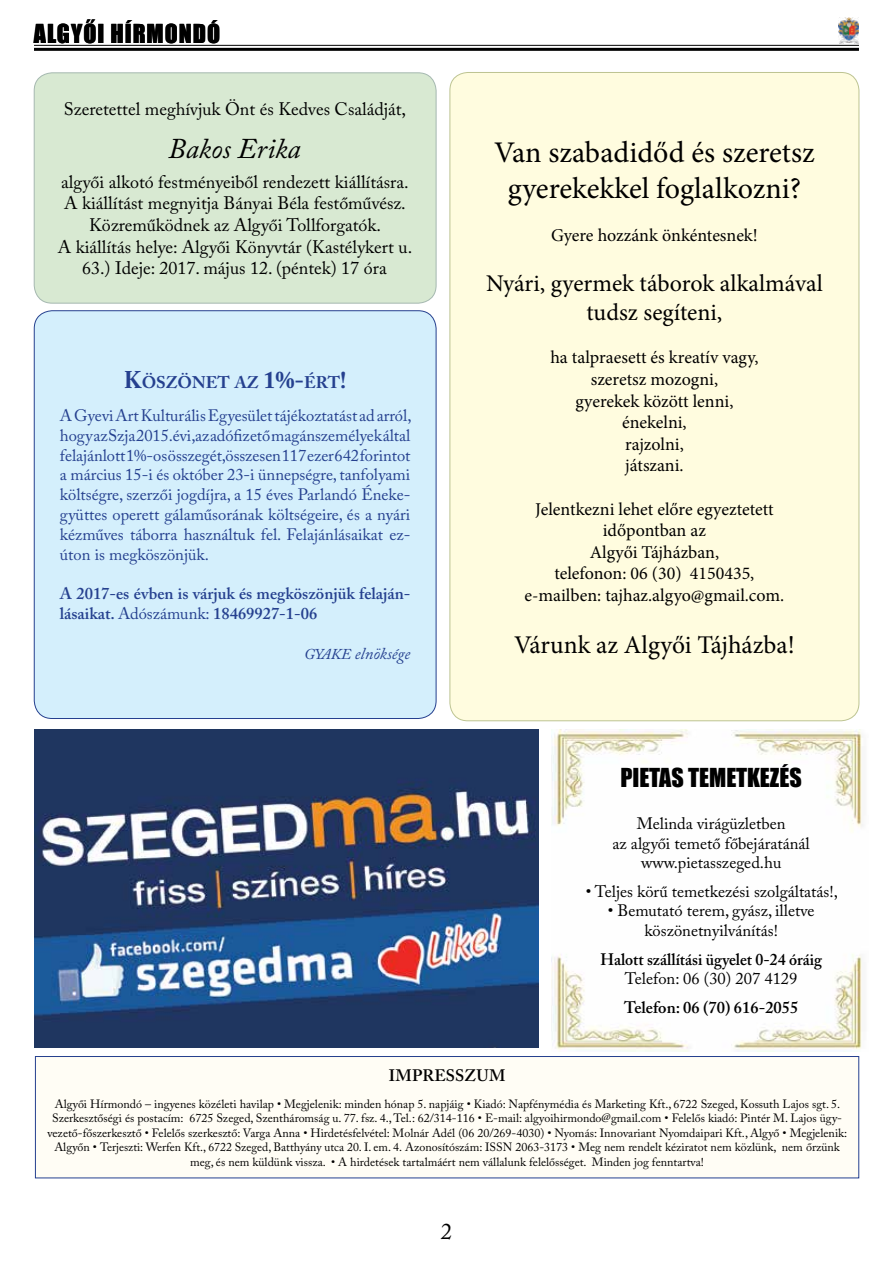
<style>
.page{position:relative;width:893px;height:1263px;background:#fff}
.page>*{position:absolute;margin:0;border:0;box-sizing:border-box;transform-origin:0 0}
.t1{font:30px/36px "Minion Pro";color:#000;text-align:center}
.t2{font:italic 28.5px "Adobe Caslon Pro";color:#000}
.t3{font:25.5px "Minion Pro";color:#000}
.t4{font:24px/28.8px "Minion Pro";color:#000;text-align:center}
.t5{font:24px "Impact";color:#000}
.t6{font:24px "Impact";letter-spacing:.04em;color:#000}
.t7{font:22.5px "Adobe Caslon Pro";color:#000}
.t8{font:18px/21.6px "Adobe Caslon Pro";color:#000;text-align:center}
.t9{font:18px/21.6px "Minion Pro";color:#000;text-align:center}
.t10{font:700 16.8px "Adobe Caslon Pro";color:#25408f}
.t11{font:16.5px/19.8px "Adobe Caslon Pro";color:#25408f;text-align:justify}
.t12{font:16.5px/19.8px "Adobe Caslon Pro";color:#000;text-align:center}
.t13{font:600 16.5px/19.8px "Adobe Caslon Pro";color:#25408f}
.t14{font:600 16.5px "Adobe Caslon Pro";color:#000}
.t15{font:600 16.5px "Adobe Caslon Pro";color:#000;scale:.96 1}
.t16{font:italic 16.5px "Adobe Caslon Pro";color:#25408f}
.t17{font:12px/14.4px "Adobe Caslon Pro";color:#000;text-align:center}
.s1{font-size:24px}
.s2{font-weight:400}
.s3{font-size:15px}
</style>
<div class="page">
<hr style="left:34px;top:45px;width:825px;height:1px;background:#000">
<hr style="left:34px;top:48px;width:825px;height:3px;background:#000">
<img style="left:838px;top:17px;width:21px;height:26px">
<div style="left:35px;top:1056px;width:824px;height:122px;background:#fffdf5"></div>
<div style="left:35px;top:1056px;width:824px;height:122px;border:1px solid #25408f"></div>
<img style="left:552px;top:729px;width:311px;height:322px">
<img style="left:35px;top:729px;width:504px;height:318px">
<div style="left:450px;top:72px;width:409px;height:649px;background:#fffcdf;border-radius:18px"></div>
<div style="left:34px;top:311px;width:402px;height:407px;background:#d4effc;border-radius:18px"></div>
<div style="left:34px;top:73px;width:402px;height:230px;background:#d8e9d2;border-radius:18px"></div>
<div style="left:34px;top:73px;width:402px;height:230px;border:1px solid #a5b8b0;border-radius:18px"></div>
<h3 class="t6" style="left:34px;top:15px;width:188px">ALGYŐI HÍRMONDÓ</h3>
<h3 class="t8" style="left:64px;top:98px;width:344px">Szeretettel meghívjuk Önt és Kedves Családját,</h3>
<h2 class="t2" style="left:168px;top:131px;width:134px">Bakos Erika</h2>
<p class="t8" style="left:58px;top:171px;width:356px">algyői alkotó festményeiből rendezett kiállításra.<br>A kiállítást megnyitja Bányai Béla festőművész.<br>Közreműködnek az Algyői Tollforgatók.<br>A kiállítás helye: Algyői Könyvtár (Kastélykert u.<br>63.) Ideje: 2017. május 12. (péntek) 17 óra</p>
<h3 class="t10" style="left:124px;top:373px;width:224px"><span class="s1">K</span>ÖSZÖNET AZ <span class="s1">1%-</span>ÉRT<span class="s1">!</span></h3>
<p class="t11" style="left:60px;top:405px;width:353px">A Gyevi Art Kulturális Egyesület tájékoztatást ad arról, hogy az Szja 2015. évi, az adófizető magánszemélyek által felajánlott 1%-os összegét, összesen 117 ezer 642 forintot a március 15-i és október 23-i ünnepségre, tanfolyami költségre, szerzői jogdíjra, a 15 éves Parlandó Éneke&shy;gyüttes operett gálaműsorának költségeire, és a nyári kézműves táborra használtuk fel. Felajánlásaikat ez&shy;úton is megköszönjük.</p>
<h3 class="t13" style="left:60px;top:583px;width:352px">A 2017-es évben is várjuk és megköszönjük felaján&shy;lásaikat. <span class="s2">Adószámunk:</span> 18469927-1-06</h3>
<h3 class="t16" style="left:304px;top:643px;width:108px"><span class="s3">GYAKE</span> elnöksége</h3>
<h1 class="t1" style="left:494px;top:134px;width:322px">Van szabadidőd és szeretsz gyerekekkel foglalkozni?</h1>
<h3 class="t9" style="left:551px;top:225px;width:208px">Gyere hozzánk önkéntesnek!</h3>
<h3 class="t4" style="left:486px;top:269px;width:338px">Nyári, gyermek táborok alkalmával tudsz segíteni,</h3>
<h3 class="t9" style="left:550px;top:347px;width:210px">ha talpraesett és kreatív vagy, szeretsz mozogni,<br>gyerekek között lenni, énekelni,<br>rajzolni,<br>játszani.</h3>
<h3 class="t9" style="left:524px;top:498px;width:261px">Jelentkezni lehet előre egyeztetett időpontban az<br>Algyői Tájházban,<br>telefonon: 06 (30) 4150435, e-mailben: tajhaz.algyo@gmail.com.</h3>
<h3 class="t3" style="left:514px;top:628px;width:282px">Várunk az Algyői Tájházba!</h3>
<h3 class="t5" style="left:621px;top:759px;width:183px">PIETAS TEMETKEZÉS</h3>
<h3 class="t12" style="left:613px;top:813px;width:199px">Melinda virágüzletben<br>az algyői temető főbejáratánál www.pietasszeged.hu</h3>
<h3 class="t12" style="left:586px;top:881px;width:254px">• Teljes körű temetkezési szolgáltatás!,</h3>
<h3 class="t12" style="left:608px;top:901px;width:208px">• Bemutató terem, gyász, illetve köszönetnyilvánítás!</h3>
<h3 class="t15" style="left:600px;top:949px;width:232px">Halott szállítási ügyelet 0-24 óráig</h3>
<h3 class="t12" style="left:625px;top:969px;width:174px">Telefon: 06 (30) 207 4129</h3>
<h3 class="t14" style="left:624px;top:997px;width:176px">Telefon: 06 (70) 616-2055</h3>
<h3 class="t14" style="left:389px;top:1065px;width:118px">IMPRESSZUM</h3>
<p class="t17" style="left:47px;top:1097px;width:801px">Algyői Hírmondó – ingyenes közéleti havilap • Megjelenik: minden hónap 5. napjáig • Kiadó: Napfénymédia és Marketing Kft., 6722 Szeged, Kossuth Lajos sgt. 5.<br>Szerkesztőségi és postacím: 6725 Szeged, Szentháromság u. 77. fsz. 4., Tel.: 62/314-116 • E-mail: algyoihirmondo@gmail.com • Felelős kiadó: Pintér M. Lajos ügy&shy;vezető-főszerkesztő • Felelős szerkesztő: Varga Anna • Hirdetésfelvétel: Molnár Adél (06 20/269-4030) • Nyomás: Innovariant Nyomdaipari Kft., Algyő • Megjelenik:<br>Algyőn • Terjeszti: Werfen Kft., 6722 Szeged, Batthyány utca 20. I. em. 4. Azonosítószám: ISSN 2063-3173 • Meg nem rendelt kéziratot nem közlünk, nem őrzünk meg, és nem küldünk vissza. • A hirdetések tartalmáért nem vállalunk felelősséget. Minden jog fenntartva!</p>
<h3 class="t7" style="left:441px;top:1218px;width:13px">2</h3>
</div>
